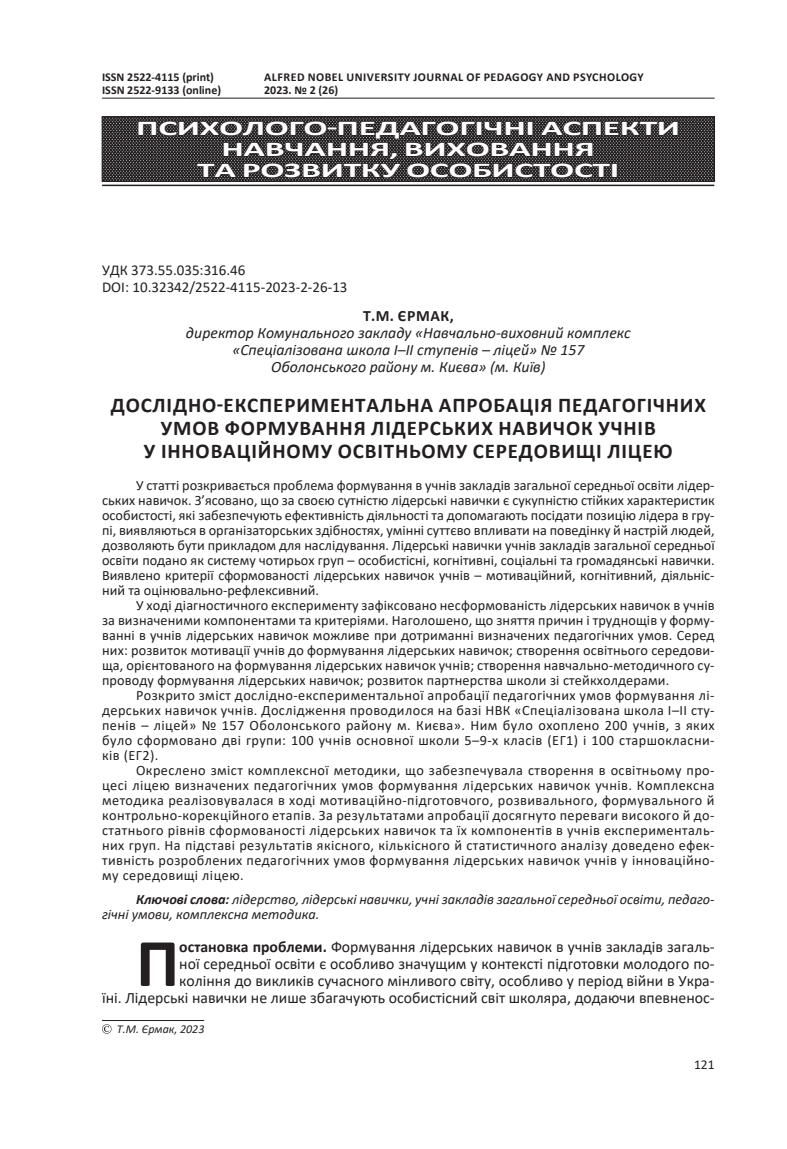
<style>
.page{position:relative;width:787px;height:1149px;background:#fff}
.page>*{position:absolute;margin:0;border:0;box-sizing:border-box;transform-origin:0 0}
.t1{font:700 68.55px "Calibri";color:#231f20}
.t2{font:700 21px/23.2px "Calibri";letter-spacing:.04em;color:#231f20;text-align:center}
.t3{font:700 21px/21px "Calibri";letter-spacing:-.01em;color:#fff;text-align:center;scale:1.7 1}
.t4{font:15.75px/16.8px "Calibri";color:#231f20;text-align:right}
.t5{font:italic 15.75px/16.8px "Calibri";color:#231f20;text-align:center}
.t6{font:700 15.75px "Calibri";letter-spacing:.04em;color:#231f20}
.t7{font:15px/16.8px "Calibri";color:#231f20}
.t8{font:14.25px/15px "Calibri";letter-spacing:.02em;color:#231f20;text-align:justify}
.t9{font:italic 14.25px/15px "Calibri";color:#231f20}
.t10{font:13.5px "Calibri";color:#231f20}
.t11{font:700 12px "Calibri";color:#231f20}
.t12{font:italic 12px "Calibri";color:#231f20}
.s1{font-weight:700}
</style>
<div class="page">
<hr style="left:102px;top:98px;width:612px;height:1px;background:#231f20">
<img style="left:104px;top:119px;width:608px;height:60px">
<div style="left:102px;top:117px;width:612px;height:64px;border:1px solid #231f20"></div>
<hr style="left:102px;top:184px;width:612px;height:2px;background:#231f20">
<svg style="left:138px;top:116px;width:541px;height:62px;background:#393536"></svg>
<hr style="left:102px;top:1019px;width:102px;height:1px;background:#231f20">
<svg style="left:102px;top:1024px;width:9px;height:9px"></svg>
<p class="t11" style="left:102px;top:68px;width:113px">ISSN 2522-4115 (PRINT)</p>
<p class="t11" style="left:264px;top:68px;width:16px">ALFRED</p>
<p class="t11" style="left:308px;top:68px;width:17px">NOBEL</p>
<p class="t11" style="left:346px;top:68px;width:16px">UNIVERSITY</p>
<p class="t11" style="left:413px;top:68px;width:13px">JOURNAL</p>
<p class="t11" style="left:466px;top:68px;width:33px">OF PEDAGOGY</p>
<p class="t11" style="left:546px;top:68px;width:9px">AND</p>
<p class="t11" style="left:573px;top:68px;width:15px">PSYCHOLOGY</p>
<p class="t11" style="left:102px;top:81px;width:121px">ISSN 2522-9133 (ONLINE)</p>
<p class="t11" style="left:264px;top:81px;width:75px">2023. № 2 (26)</p>
<h2 class="t3" style="left:136px;top:117px;width:321px">ПСИХОЛОГО-ПЕДАГОГІЧНІ АСПЕКТИ<br>НАВЧАННЯ, ВИХОВАННЯ<br>ТА РОЗВИТКУ ОСОБИСТОСТІ</h2>
<p class="t7" style="left:102px;top:261px;width:247px">УДК 373.55.035:316.46<br>DOI: 10.32342/2522-4115-2023-2-26-13</p>
<p class="t6" style="left:363px;top:305px;width:92px">Т.М. ЄРМАК,</p>
<p class="t5" style="left:186px;top:324px;width:446px">директор Комунального закладу «Навчально-виховний комплекс «Спеціалізована школа І–ІІ ступенів – ліцей» № 157<br>Оболонського району м. Києва» (м. Київ)</p>
<h2 class="t2" style="left:111px;top:392px;width:597px">ДОСЛІДНО-ЕКСПЕРИМЕНТАЛЬНА АПРОБАЦІЯ ПЕДАГОГІЧНИХ<br>УМОВ ФОРМУВАННЯ ЛІДЕРСЬКИХ НАВИЧОК УЧНІВ<br>У ІННОВАЦІЙНОМУ ОСВІТНЬОМУ СЕРЕДОВИЩІ ЛІЦЕЮ</h2>
<p class="t8" style="left:102px;top:477px;width:614px;text-indent:34px">У статті розкривається проблема формування в учнів закладів загальної середньої освіти лідер&shy;ських навичок. З’ясовано, що за своєю сутністю лідерські навички є сукупністю стійких характеристик особистості, які забезпечують ефективність діяльності та допомагають посідати позицію лідера в гру&shy;пі, виявляються в організаторських здібностях, умінні суттєво впливати на поведінку й настрій людей, дозволяють бути прикладом для наслідування. Лідерські навички учнів закладів загальної середньої освіти подано як систему чотирьох груп – особистісні, когнітивні, соціальні та громадянські навички.<br>Виявлено критерії сформованості лідерських навичок учнів – мотиваційний, когнітивний, діяльніс&shy;ний та оцінювально-рефлексивний.</p>
<p class="t8" style="left:102px;top:597px;width:614px;text-indent:34px">У ході діагностичного експерименту зафіксовано несформованість лідерських навичок в учнів за визначеними компонентами та критеріями. Наголошено, що зняття причин і труднощів у форму&shy;ванні в учнів лідерських навичок можливе при дотриманні визначених педагогічних умов. Серед них: розвиток мотивації учнів до формування лідерських навичок; створення освітнього середови&shy;ща, орієнтованого на формування лідерських навичок учнів; створення навчально-методичного су&shy;проводу формування лідерських навичок; розвиток партнерства школи зі стейкхолдерами.</p>
<p class="t8" style="left:102px;top:687px;width:614px;text-indent:34px">Розкрито зміст дослідно-експериментальної апробації педагогічних умов формування лі&shy;дерських навичок учнів. Дослідження проводилося на базі НВК «Спеціалізована школа І–ІІ сту&shy;пенів – ліцей» № 157 Оболонського району м. Києва». Ним було охоплено 200 учнів, з яких було сформовано дві групи: 100 учнів основної школи 5–9-х класів (ЕГ1) і 100 старшокласни&shy;ків (ЕГ2).</p>
<p class="t8" style="left:102px;top:762px;width:614px;text-indent:34px">Окреслено зміст комплексної методики, що забезпечувала створення в освітньому про&shy;цесі ліцею визначених педагогічних умов формування лідерських навичок учнів. Комплексна методика реалізовувалася в ході мотиваційно-підготовчого, розвивального, формувального й контрольно-корекційного етапів. За результатами апробації досягнуто переваги високого й до&shy;статнього рівнів сформованості лідерських навичок та їх компонентів в учнів експерименталь&shy;них груп. На підставі результатів якісного, кількісного й статистичного аналізу доведено ефек&shy;тивність розроблених педагогічних умов формування лідерських навичок учнів у інноваційно&shy;му середовищі ліцею.</p>
<p class="t9" style="left:102px;top:890px;width:614px;text-indent:34px"><span class="s1">Ключові слова:</span> лідерство, лідерські навички, учні закладів загальної середньої освіти, педаго&shy;гічні умови, комплексна методика.</p>
<h1 class="t1" style="left:136px;top:914px;width:45px">П</h1>
<p class="t4" style="left:102px;top:938px;width:614px"><span class="s1">ОСТАНОВКА ПРОБЛЕМИ.</span> Формування лідерських навичок в учнів закладів загаль-<br>ної середньої освіти є особливо значущим у контексті підготовки молодого по-<br>коління до викликів сучасного мінливого світу, особливо у період війни в Укра-<br>їні. Лідерські навички не лише збагачують особистісний світ школяра, додаючи впевненос-</p>
<p class="t12" style="left:117px;top:1020px;width:89px">Т.М. Єрмак, 2023</p>
<p class="t10" style="left:694px;top:1054px;width:22px">121</p>
</div>
